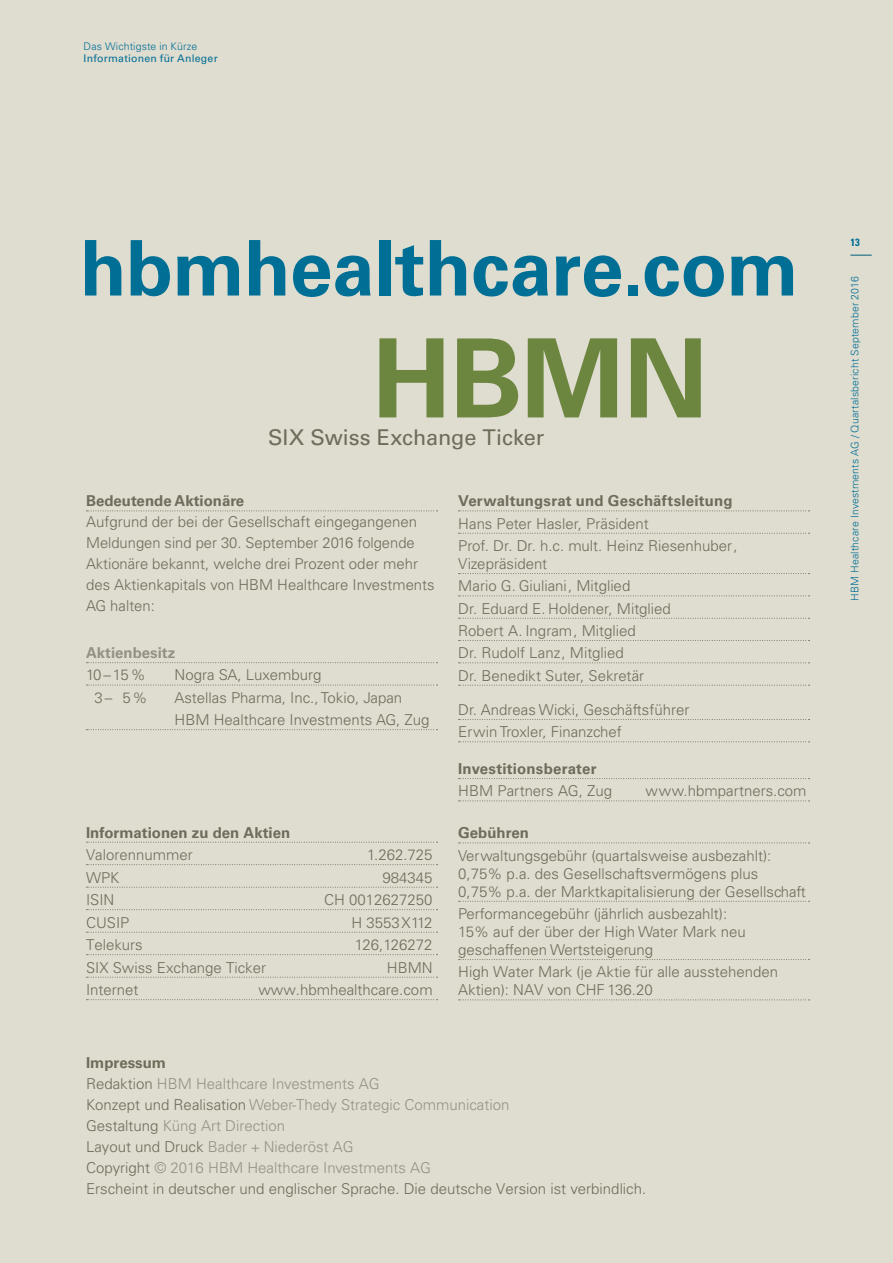
<style>
.page{position:relative;width:893px;height:1263px;background:#dfdcd0}
.page>*{position:absolute;margin:0;border:0;box-sizing:border-box;transform-origin:0 0}
.t1{font:700 109.35px "Univers LT Std";color:#6c863f}
.t2{font:700 76.8px "Univers LT Std";letter-spacing:-.005em;color:#006f95}
.t3{font:21.75px "Univers LT Std";letter-spacing:-.005em;color:#6f6c5b}
.t4{font:300 15px/21px "Univers LT Std";color:#6f6c5b}
.t5{font:700 15px "Univers LT Std";color:#6f6c5b}
.t6{font:700 15px "Univers LT Std";color:#959184}
.t7{font:300 10.5px "Univers LT Std";letter-spacing:.015em;color:#006f95}
.t8{font:10.5px "Univers LT Std";letter-spacing:.02em;color:#006f95}
.t9{font:700 condensed 10.5px "Univers LT Std";color:#006f95}
.s1{font-weight:700}
.s2{color:#959184}
</style>
<div class="page">
<svg style="left:850px;top:255px;width:22px;height:1px"></svg>
<svg style="left:459px;top:510px;width:351px;height:1px"></svg>
<svg style="left:459px;top:533px;width:351px;height:1px"></svg>
<svg style="left:459px;top:573px;width:351px;height:1px"></svg>
<svg style="left:459px;top:595px;width:351px;height:1px"></svg>
<svg style="left:459px;top:618px;width:351px;height:1px"></svg>
<svg style="left:459px;top:640px;width:351px;height:1px"></svg>
<svg style="left:459px;top:662px;width:351px;height:1px"></svg>
<svg style="left:459px;top:685px;width:351px;height:1px"></svg>
<svg style="left:459px;top:719px;width:351px;height:1px"></svg>
<svg style="left:459px;top:741px;width:351px;height:1px"></svg>
<svg style="left:459px;top:778px;width:351px;height:1px"></svg>
<svg style="left:459px;top:800px;width:351px;height:1px"></svg>
<svg style="left:459px;top:842px;width:351px;height:1px"></svg>
<svg style="left:459px;top:901px;width:351px;height:1px"></svg>
<svg style="left:459px;top:959px;width:351px;height:1px"></svg>
<svg style="left:459px;top:999px;width:351px;height:1px"></svg>
<svg style="left:86px;top:510px;width:352px;height:1px"></svg>
<svg style="left:86px;top:842px;width:352px;height:1px"></svg>
<svg style="left:86px;top:864px;width:352px;height:1px"></svg>
<svg style="left:86px;top:887px;width:352px;height:1px"></svg>
<svg style="left:86px;top:909px;width:352px;height:1px"></svg>
<svg style="left:86px;top:932px;width:352px;height:1px"></svg>
<svg style="left:86px;top:954px;width:352px;height:1px"></svg>
<svg style="left:86px;top:977px;width:352px;height:1px"></svg>
<svg style="left:86px;top:999px;width:352px;height:1px"></svg>
<svg style="left:86px;top:662px;width:352px;height:1px"></svg>
<svg style="left:86px;top:685px;width:352px;height:1px"></svg>
<svg style="left:86px;top:729px;width:352px;height:1px"></svg>
<p class="t7" style="left:84px;top:40px;width:115px">Das Wichtigste in Kürze</p>
<p class="t8" style="left:84px;top:52px;width:136px">Informationen für Anleger</p>
<h2 class="t2" style="left:80px;top:223px;width:721px">hbmhealthcare.com</h2>
<h1 class="t1" style="left:372px;top:315px;width:337px">HBMN</h1>
<h3 class="t3" style="left:268px;top:424px;width:277px">SIX Swiss Exchange Ticker</h3>
<p class="t5" style="left:86px;top:492px;width:160px">Bedeutende Aktionäre</p>
<p class="t4" style="left:86px;top:511px;width:350px">Aufgrund der bei der Gesellschaft eingegangenen Meldungen sind per 30. September 2016 folgende Aktionäre bekannt, welche drei Prozent oder mehr des Aktienkapitals von HBM Healthcare Investments AG halten:</p>
<p class="t6" style="left:86px;top:644px;width:91px">Aktienbesitz</p>
<p class="t4" style="left:86px;top:665px;width:61px">10–15%</p>
<p class="t4" style="left:175px;top:665px;width:148px">Nogra SA, Luxemburg</p>
<p class="t4" style="left:94px;top:687px;width:55px">3– 5%</p>
<p class="t4" style="left:175px;top:686px;width:256px;line-height:22.4px">Astellas Pharma, Inc., Tokio, Japan<br>HBM Healthcare Investments AG, Zug</p>
<p class="t5" style="left:86px;top:823px;width:206px">Informationen zu den Aktien</p>
<p class="t4" style="left:86px;top:844px;width:108px">Valorennummer</p>
<p class="t4" style="left:367px;top:844px;width:67px">1.262.725</p>
<p class="t4" style="left:86px;top:867px;width:35px">WPK</p>
<p class="t4" style="left:383px;top:867px;width:52px">984345</p>
<p class="t4" style="left:86px;top:889px;width:30px">ISIN</p>
<p class="t4" style="left:324px;top:889px;width:110px">CH 0012627250</p>
<p class="t4" style="left:86px;top:912px;width:45px">CUSIP</p>
<p class="t4" style="left:352px;top:912px;width:83px">H 3553X112</p>
<p class="t4" style="left:86px;top:934px;width:58px">Telekurs</p>
<p class="t4" style="left:355px;top:934px;width:79px">126,126272</p>
<p class="t4" style="left:86px;top:957px;width:182px">SIX Swiss Exchange Ticker</p>
<p class="t4" style="left:387px;top:957px;width:47px">HBMN</p>
<p class="t4" style="left:86px;top:979px;width:54px">Internet</p>
<p class="t4" style="left:258px;top:979px;width:176px">www.hbmhealthcare.com</p>
<p class="t5" style="left:458px;top:492px;width:276px">Verwaltungsrat und Geschäftsleitung</p>
<p class="t4" style="left:458px;top:512px;width:281px;line-height:22.4px">Hans Peter Hasler, Präsident<br>Prof. Dr. Dr. h.c. mult. Heinz Riesenhuber,</p>
<p class="t4" style="left:458px;top:552px;width:214px;line-height:22.4px">Vizepräsident<br>Mario G. Giuliani, Mitglied<br>Dr. Eduard E. Holdener, Mitglied<br>Robert A. Ingram, Mitglied<br>Dr. Rudolf Lanz, Mitglied<br>Dr. Benedikt Suter, Sekretär</p>
<p class="t4" style="left:458px;top:698px;width:233px;line-height:22.4px">Dr. Andreas Wicki, Geschäftsführer<br>Erwin Troxler, Finanzchef</p>
<p class="t5" style="left:458px;top:760px;width:140px">Investitionsberater</p>
<p class="t4" style="left:458px;top:780px;width:156px">HBM Partners AG, Zug</p>
<p class="t4" style="left:646px;top:780px;width:163px">www.hbmpartners.com</p>
<p class="t5" style="left:458px;top:824px;width:72px">Gebühren</p>
<p class="t4" style="left:458px;top:846px;width:349px;line-height:18px">Verwaltungsgebühr (quartalsweise ausbezahlt):<br>0,75% p.a. des Gesellschaftsvermögens plus<br>0,75% p.a. der Marktkapitalisierung der Gesellschaft</p>
<p class="t4" style="left:458px;top:905px;width:289px;line-height:18px">Performancegebühr (jährlich ausbezahlt):<br>15% auf der über der High Water Mark neu geschaffenen Wertsteigerung</p>
<p class="t4" style="left:458px;top:963px;width:322px;line-height:18px">High Water Mark (je Aktie für alle ausstehenden<br>Aktien): NAV von CHF 136.20</p>
<p class="t4" style="left:86px;top:1052px;width:562px"><span class="s1">Impressum<br></span>Redaktion <span class="s2">HBM Healthcare Investments AG<br></span>Konzept und Realisation <span class="s2">Weber-Thedy Strategic Communication<br></span>Gestaltung <span class="s2">Küng Art Direction<br></span>Layout und Druck <span class="s2">Bader + Niederöst AG<br></span>Copyright <span class="s2">© 2016 HBM Healthcare Investments AG<br></span>Erscheint in deutscher und englischer Sprache. Die deutsche Version ist verbindlich.</p>
<p class="t9" style="left:850px;top:236px;width:11px">13</p>
<p class="t7" style="left:848px;top:601px;width:326px;rotate:-90deg">HBM Healthcare Investments AG / Quartalsbericht September 2016</p>
</div>
